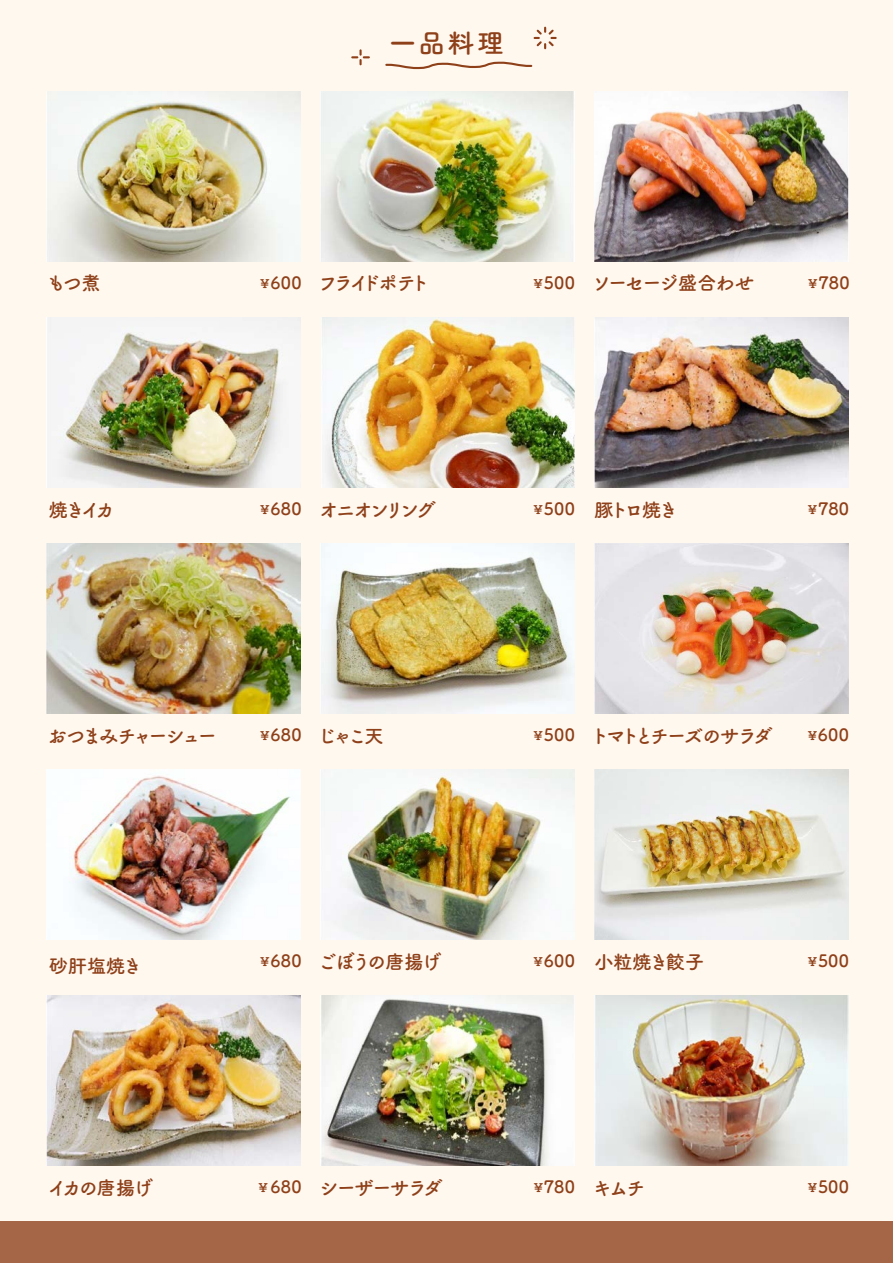
<style>
.page{position:relative;width:893px;height:1263px;background:#fff8ef}
.page>*{position:absolute;margin:0;border:0;box-sizing:border-box;transform-origin:0 0}
.t1{font:26.55px "Tsuku B Rd Gothic Std B";color:#8e4019}
.t2{font:19.2px "Tsuku B Rd Gothic Std B";letter-spacing:-.12em;color:#8e4019}
.t3{font:19.2px "Tsuku B Rd Gothic Std B";letter-spacing:-.14em;color:#8e4019}
.t4{font:19.2px "Tsuku B Rd Gothic Std B";letter-spacing:-.075em;color:#8e4019}
.t5{font:19.2px "Tsuku B Rd Gothic Std B";letter-spacing:-.06em;color:#8e4019}
.t6{font:19.2px "Tsuku B Rd Gothic Std B";letter-spacing:-.18em;color:#8e4019}
.t7{font:19.2px "Tsuku B Rd Gothic Std B";letter-spacing:-.145em;color:#8e4019}
.t8{font:16.95px "Tsuku B Rd Gothic Std B";letter-spacing:.02em;color:#8e4019}
.t9{font:11.85px "Tsuku B Rd Gothic Std B";color:#8e4019;scale:1.14 1}
.s1{font-size:11.85px}
</style>
<div class="page">
<div style="left:0;top:1221px;width:893px;height:42px;background:#a46647"></div>
<img style="left:46px;top:91px;width:254px;height:170px">
<img style="left:46px;top:317px;width:254px;height:170px">
<img style="left:46px;top:543px;width:254px;height:170px">
<img style="left:46px;top:769px;width:254px;height:170px">
<img style="left:46px;top:995px;width:254px;height:170px">
<img style="left:320px;top:91px;width:254px;height:170px">
<img style="left:321px;top:317px;width:253px;height:170px">
<img style="left:320px;top:543px;width:254px;height:170px">
<img style="left:320px;top:769px;width:254px;height:170px">
<img style="left:320px;top:995px;width:254px;height:170px">
<img style="left:594px;top:91px;width:254px;height:170px">
<img style="left:594px;top:317px;width:254px;height:170px">
<img style="left:594px;top:543px;width:254px;height:170px">
<img style="left:594px;top:769px;width:254px;height:170px">
<img style="left:594px;top:995px;width:254px;height:170px">
<svg style="left:385px;top:61px;width:148px;height:9px"></svg>
<svg style="left:533px;top:26px;width:24px;height:24px"></svg>
<svg style="left:352px;top:50px;width:17px;height:14px"></svg>
<h1 class="t1" style="left:389px;top:23px;width:116px">一品料理</h1>
<p class="t2" style="left:47px;top:268px;width:55px">もつ煮</p>
<p class="t8" style="left:260px;top:269px;width:43px"><span class="s1">¥</span>600</p>
<p class="t6" style="left:318px;top:268px;width:113px">フライドポテト</p>
<p class="t8" style="left:534px;top:269px;width:43px"><span class="s1">¥</span>500</p>
<p class="t5" style="left:592px;top:268px;width:163px">ソーセージ盛合わせ</p>
<p class="t8" style="left:808px;top:269px;width:43px"><span class="s1">¥</span>780</p>
<p class="t2" style="left:49px;top:494px;width:68px">焼きイカ</p>
<p class="t8" style="left:260px;top:495px;width:43px"><span class="s1">¥</span>680</p>
<p class="t7" style="left:320px;top:494px;width:118px">オニオンリング</p>
<p class="t8" style="left:534px;top:495px;width:43px"><span class="s1">¥</span>500</p>
<p class="t2" style="left:594px;top:494px;width:85px">豚トロ焼き</p>
<p class="t8" style="left:808px;top:495px;width:43px"><span class="s1">¥</span>780</p>
<p class="t3" style="left:48px;top:720px;width:171px">おつまみチャーシュー</p>
<p class="t8" style="left:260px;top:721px;width:43px"><span class="s1">¥</span>680</p>
<p class="t2" style="left:317px;top:720px;width:68px">じゃこ天</p>
<p class="t8" style="left:534px;top:721px;width:43px"><span class="s1">¥</span>500</p>
<p class="t3" style="left:591px;top:720px;width:184px">トマトとチーズのサラダ</p>
<p class="t8" style="left:808px;top:721px;width:43px"><span class="s1">¥</span>600</p>
<p class="t2" style="left:49px;top:950px;width:94px">砂肝塩焼き</p>
<p class="t8" style="left:260px;top:947px;width:43px"><span class="s1">¥</span>680</p>
<p class="t4" style="left:318px;top:946px;width:125px">ごぼうの唐揚げ</p>
<p class="t8" style="left:533px;top:947px;width:43px"><span class="s1">¥</span>600</p>
<p class="t2" style="left:594px;top:946px;width:111px">小粒焼き餃子</p>
<p class="t8" style="left:808px;top:947px;width:43px"><span class="s1">¥</span>500</p>
<p class="t2" style="left:48px;top:1173px;width:106px">イカの唐揚げ</p>
<p class="t8" style="left:270px;top:1173px;width:33px">680</p>
<p class="t9" style="left:258px;top:1179px;width:10px">¥</p>
<p class="t4" style="left:319px;top:1173px;width:125px">シーザーサラダ</p>
<p class="t8" style="left:534px;top:1173px;width:43px"><span class="s1">¥</span>780</p>
<p class="t2" style="left:593px;top:1173px;width:54px">キムチ</p>
<p class="t8" style="left:808px;top:1173px;width:43px"><span class="s1">¥</span>500</p>
</div>
